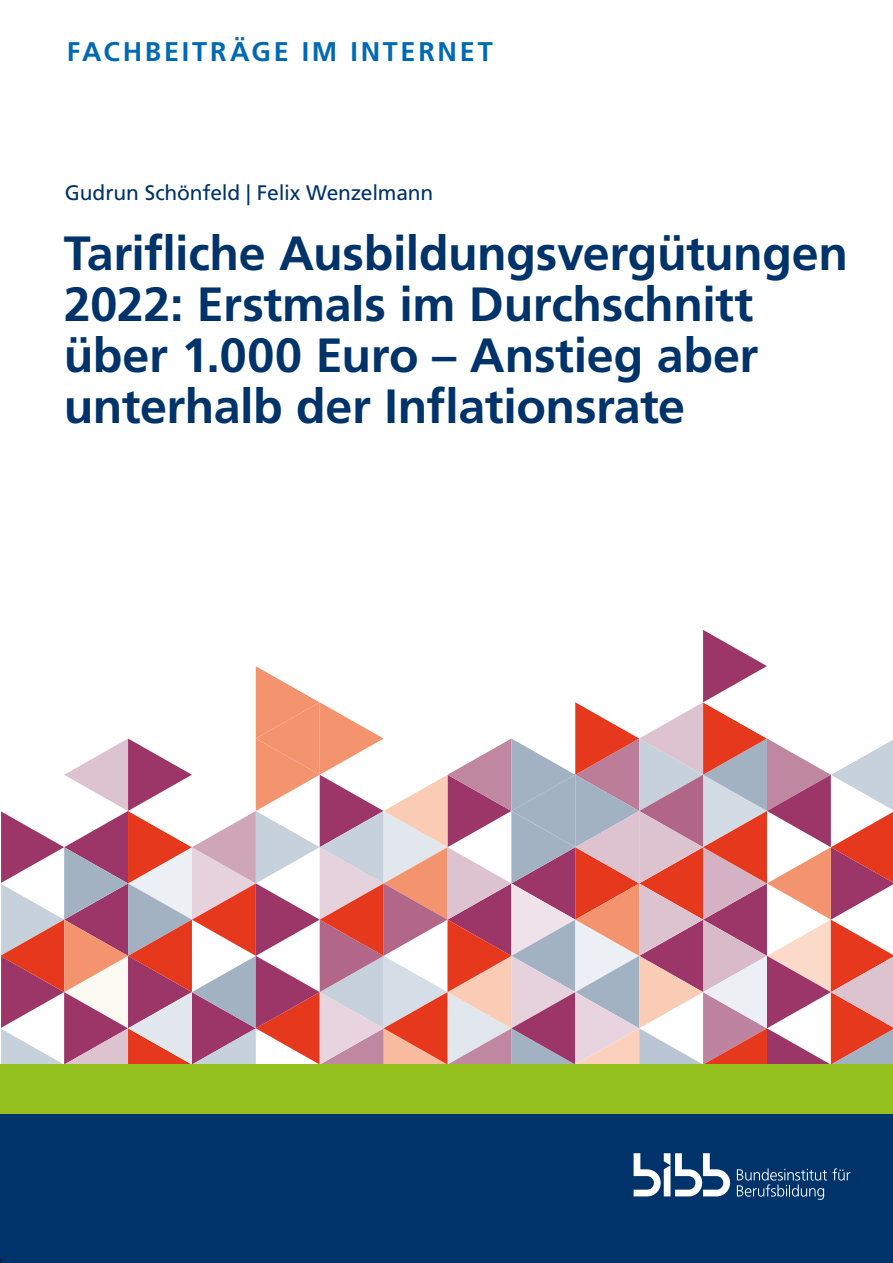
<style>
.page{position:relative;width:893px;height:1263px;background:#fff}
.page>*{position:absolute;margin:0;border:0;box-sizing:border-box;transform-origin:0 0}
.Titel_blau_A4_links{font:700 48px/51px "Frutiger LT Std";letter-spacing:-.01em;color:#00336a}
.Reihenangabe_A4_Blau_wissenschaft{font:700 27px "Frutiger LT Std";letter-spacing:.1em;color:#0069b4}
.Titelzusatz_A4_Blau_links{font:21px "Frutiger LT Std";letter-spacing:-.005em;color:#00336a}
</style>
<div class="page">
<div style="left:0;top:1114px;width:893px;height:149px;background:#00336a"></div>
<svg style="left:1px;top:630px;width:892px;height:570px"></svg>
<p class="Reihenangabe_A4_Blau_wissenschaft" style="left:67px;top:35px;width:427px">FACHBEITRÄGE IM INTERNET</p>
<p class="Titelzusatz_A4_Blau_links" style="left:65px;top:180px;width:370px">Gudrun Schönfeld | Felix Wenzelmann</p>
<p class="Titel_blau_A4_links" style="left:64px;top:228px;width:786px">Tarifliche Ausbildungsvergütungen<br>2022: Erstmals im Durchschnitt über 1.000 Euro – Anstieg aber unterhalb der Inflationsrate</p>
</div>
